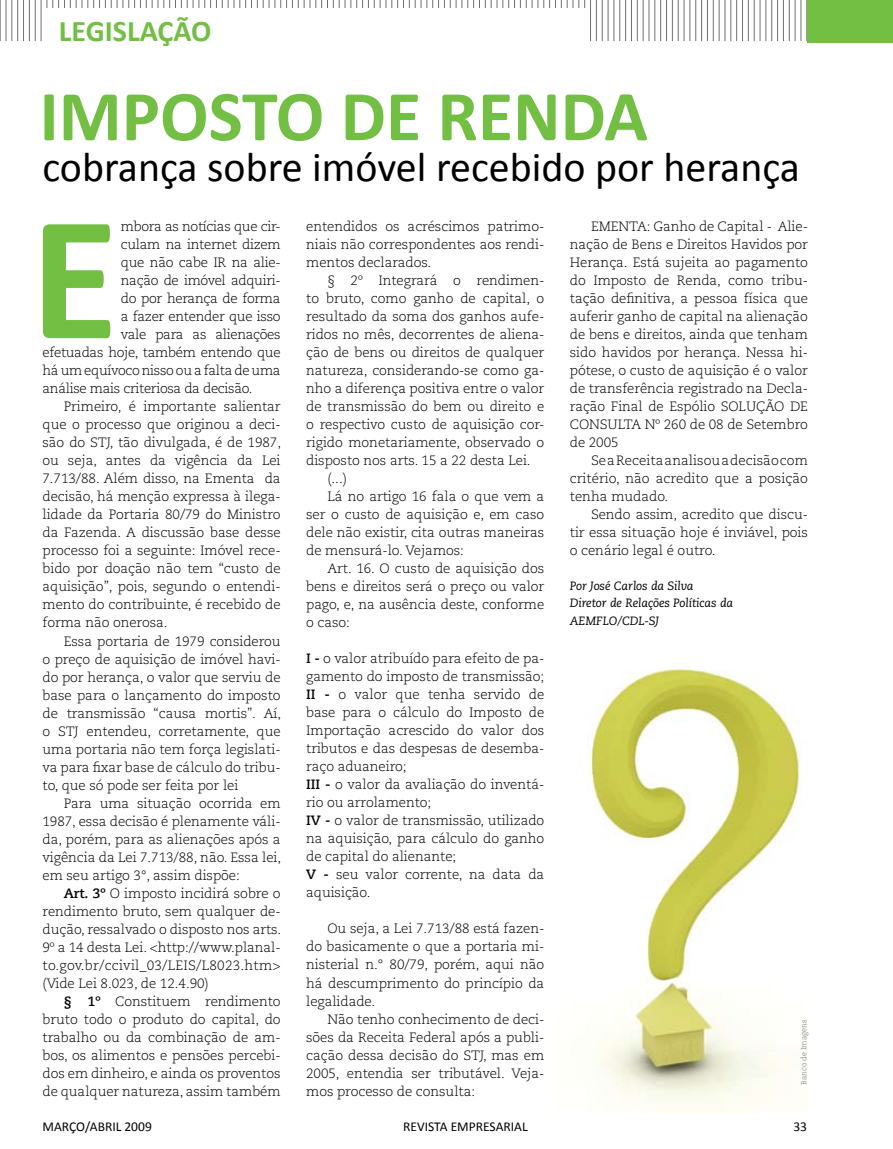
<style>
.page{position:relative;width:893px;height:1149px;background:#fff}
.page>*{position:absolute;margin:0;border:0;box-sizing:border-box;transform-origin:0 0}
.t1{font:700 180px "Calibri";color:#72bf44}
.t2{font:700 72px "Calibri";color:#72bf44}
.t3{font:42px "Calibri";color:#000}
.t4{font:700 30px "Calibri";color:#72bf44}
.t5{font:300 13.5px/18px "Caecilia LT Std";letter-spacing:-.005em;color:#000;text-align:justify}
.t6{font:300 13.5px "Caecilia LT Std";letter-spacing:-.025em;color:#000}
.t7{font:13.5px "Calibri";color:#000}
.t8{font:300 13.5px "Caecilia LT Std";letter-spacing:.02em;color:#000}
.t9{font:italic 12px/16.5px "Caecilia LT Std";letter-spacing:-.005em;color:#000}
.t10{font:300 7.5px "Caecilia LT Std";color:#6d6f71}
.s1{font-weight:700}
</style>
<div class="page">
<img style="left:590px;top:668px;width:210px;height:443px">
<svg style="left:0;top:0;width:808px;height:42px"></svg>
<div style="left:808px;top:0;width:85px;height:43px;background:#72bf44"></div>
<div style="left:43px;top:9px;width:544px;height:42px;background:#fff"></div>
<h3 class="t4" style="left:59px;top:13px;width:154px">LEGISLAÇÃO</h3>
<h2 class="t2" style="left:40px;top:71px;width:610px">IMPOSTO DE RENDA</h2>
<h3 class="t3" style="left:43px;top:141px;width:759px">cobrança sobre imóvel recebido por herança</h3>
<h1 class="t1" style="left:31px;top:167px;width:89px">E</h1>
<p class="t6" style="left:121px;top:219px;width:161px">mbora as notícias que cir-</p>
<p class="t6" style="left:121px;top:237px;width:161px">culam na internet dizem</p>
<p class="t6" style="left:121px;top:255px;width:161px">que não cabe IR na alie-</p>
<p class="t6" style="left:121px;top:273px;width:161px">nação de imóvel adquiri-</p>
<p class="t6" style="left:121px;top:291px;width:161px">do por herança de forma</p>
<p class="t6" style="left:121px;top:309px;width:161px">a fazer entender que isso</p>
<p class="t6" style="left:121px;top:327px;width:161px">vale para as alienações</p>
<p class="t6" style="left:43px;top:345px;width:240px">efetuadas hoje, também entendo que</p>
<p class="t6" style="left:43px;top:363px;width:240px">há um equívoco nisso ou a falta de uma</p>
<p class="t6" style="left:43px;top:381px;width:211px">análise mais criteriosa da decisão.</p>
<p class="t5" style="left:64px;top:398px;width:218px">Primeiro, é importante salientar</p>
<p class="t5" style="left:43px;top:416px;width:240px">que o processo que originou a deci-</p>
<p class="t5" style="left:43px;top:434px;width:240px">são do STJ, tão divulgada, é de 1987,</p>
<p class="t5" style="left:43px;top:452px;width:240px">ou seja, antes da vigência da Lei</p>
<p class="t5" style="left:43px;top:470px;width:240px">7.713/88. Além disso, na Ementa da</p>
<p class="t5" style="left:43px;top:488px;width:240px">decisão, há menção expressa à ilega-</p>
<p class="t5" style="left:43px;top:506px;width:240px">lidade da Portaria 80/79 do Ministro</p>
<p class="t5" style="left:43px;top:524px;width:240px">da Fazenda. A discussão base desse</p>
<p class="t5" style="left:43px;top:542px;width:240px">processo foi a seguinte: Imóvel rece-</p>
<p class="t5" style="left:43px;top:560px;width:240px">bido por doação não tem “custo de</p>
<p class="t5" style="left:43px;top:578px;width:240px">aquisição”, pois, segundo o entendi-</p>
<p class="t5" style="left:43px;top:596px;width:240px">mento do contribuinte, é recebido de</p>
<p class="t5" style="left:43px;top:614px;width:127px">forma não onerosa.</p>
<p class="t5" style="left:64px;top:632px;width:218px">Essa portaria de 1979 considerou</p>
<p class="t5" style="left:43px;top:650px;width:240px">o preço de aquisição de imóvel havi-</p>
<p class="t5" style="left:43px;top:668px;width:240px">do por herança, o valor que serviu de</p>
<p class="t5" style="left:43px;top:686px;width:240px">base para o lançamento do imposto</p>
<p class="t5" style="left:43px;top:704px;width:240px">de transmissão “causa mortis”. Aí,</p>
<p class="t5" style="left:43px;top:722px;width:240px">o STJ entendeu, corretamente, que</p>
<p class="t5" style="left:43px;top:740px;width:240px">uma portaria não tem força legislati-</p>
<p class="t5" style="left:43px;top:758px;width:240px">va para fixar base de cálculo do tribu-</p>
<p class="t5" style="left:43px;top:776px;width:197px">to, que só pode ser feita por lei</p>
<p class="t5" style="left:64px;top:794px;width:218px">Para uma situação ocorrida em</p>
<p class="t5" style="left:43px;top:812px;width:240px">1987, essa decisão é plenamente váli-</p>
<p class="t5" style="left:43px;top:830px;width:240px">da, porém, para as alienações após a</p>
<p class="t5" style="left:43px;top:848px;width:240px">vigência da Lei 7.713/88, não. Essa lei,</p>
<p class="t5" style="left:43px;top:866px;width:199px">em seu artigo 3°, assim dispõe:</p>
<p class="t5" style="left:64px;top:884px;width:218px"><span class="s1">Art. 3º</span> O imposto incidirá sobre o</p>
<p class="t5" style="left:43px;top:902px;width:240px">rendimento bruto, sem qualquer de-</p>
<p class="t5" style="left:43px;top:920px;width:240px">dução, ressalvado o disposto nos arts.</p>
<p class="t5" style="left:43px;top:938px;width:240px">9º a 14 desta Lei. &lt;http://www.planal-</p>
<p class="t8" style="left:43px;top:957px;width:240px">to.gov.br/ccivil_03/LEIS/L8023.htm&gt;</p>
<p class="t5" style="left:43px;top:974px;width:168px">(Vide Lei 8.023, de 12.4.90)</p>
<p class="t5" style="left:64px;top:992px;width:218px"><span class="s1">§ 1º</span> Constituem rendimento</p>
<p class="t5" style="left:43px;top:1010px;width:240px">bruto todo o produto do capital, do</p>
<p class="t5" style="left:43px;top:1028px;width:240px">trabalho ou da combinação de am-</p>
<p class="t5" style="left:43px;top:1046px;width:240px">bos, os alimentos e pensões percebi-</p>
<p class="t5" style="left:43px;top:1064px;width:240px">dos em dinheiro, e ainda os proventos</p>
<p class="t5" style="left:43px;top:1082px;width:240px">de qualquer natureza, assim também</p>
<p class="t5" style="left:306px;top:218px;width:240px">entendidos os acréscimos patrimo&shy;niais não correspondentes aos rendi&shy;mentos declarados.</p>
<p class="t5" style="left:327px;top:272px;width:218px">§ 2º Integrará o rendimen-</p>
<p class="t5" style="left:306px;top:290px;width:240px">to bruto, como ganho de capital, o</p>
<p class="t5" style="left:306px;top:307px;width:240px">resultado da soma dos ganhos aufe-</p>
<p class="t5" style="left:306px;top:325px;width:240px">ridos no mês, decorrentes de aliena-</p>
<p class="t5" style="left:306px;top:343px;width:240px">ção de bens ou direitos de qualquer</p>
<p class="t5" style="left:306px;top:361px;width:240px">natureza, considerando-se como ga-</p>
<p class="t5" style="left:306px;top:379px;width:240px">nho a diferença positiva entre o valor</p>
<p class="t5" style="left:306px;top:397px;width:240px">de transmissão do bem ou direito e</p>
<p class="t5" style="left:306px;top:415px;width:240px">o respectivo custo de aquisição cor-</p>
<p class="t5" style="left:306px;top:433px;width:240px">rigido monetariamente, observado o</p>
<p class="t5" style="left:306px;top:451px;width:226px">disposto nos arts. 15 a 22 desta Lei.</p>
<p class="t5" style="left:327px;top:469px;width:21px">(...)</p>
<p class="t5" style="left:327px;top:487px;width:218px">Lá no artigo 16 fala o que vem a</p>
<p class="t5" style="left:306px;top:505px;width:240px">ser o custo de aquisição e, em caso</p>
<p class="t5" style="left:306px;top:523px;width:240px">dele não existir, cita outras maneiras</p>
<p class="t5" style="left:306px;top:541px;width:159px">de mensurá-lo. Vejamos:</p>
<p class="t5" style="left:327px;top:559px;width:218px">Art. 16. O custo de aquisição dos</p>
<p class="t5" style="left:306px;top:577px;width:240px">bens e direitos será o preço ou valor</p>
<p class="t5" style="left:306px;top:595px;width:240px">pago, e, na ausência deste, conforme</p>
<p class="t5" style="left:306px;top:613px;width:45px">o caso:</p>
<p class="t5" style="left:306px;top:649px;width:240px;text-align:left"><span class="s1">I -</span> o valor atribuído para efeito de pa&shy;gamento do imposto de transmissão;<br><span class="s1">II -</span> o valor que tenha servido de base para o cálculo do Imposto de<br>Importação acrescido do valor dos tributos e das despesas de desemba&shy;raço aduaneiro;<br><span class="s1">III -</span> o valor da avaliação do inventá&shy;rio ou arrolamento;<br><span class="s1">IV -</span> o valor de transmissão, utilizado na aquisição, para cálculo do ganho de capital do alienante;<br><span class="s1">V -</span> seu valor corrente, na data da aquisição.</p>
<p class="t5" style="left:306px;top:919px;width:240px;text-indent:21px">Ou seja, a Lei 7.713/88 está fazen&shy;do basicamente o que a portaria mi&shy;nisterial n.° 80/79, porém, aqui não há descumprimento do princípio da legalidade.</p>
<p class="t5" style="left:306px;top:1009px;width:240px;text-indent:21px">Não tenho conhecimento de deci&shy;sões da Receita Federal após a publi&shy;cação dessa decisão do STJ, mas em 2005, entendia ser tributável. Veja&shy;mos processo de consulta:</p>
<p class="t5" style="left:570px;top:217px;width:240px;text-indent:21px">EMENTA: Ganho de Capital - Alie&shy;nação de Bens e Direitos Havidos por Herança. Está sujeita ao pagamento do Imposto de Renda, como tribu&shy;tação definitiva, a pessoa física que auferir ganho de capital na alienação de bens e direitos, ainda que tenham sido havidos por herança. Nessa hi&shy;pótese, o custo de aquisição é o valor de transferência registrado na Decla&shy;ração Final de Espólio SOLUÇÃO DE CONSULTA Nº 260 de 08 de Setembro de 2005</p>
<p class="t5" style="left:570px;top:451px;width:240px;text-indent:21px">Se a Receita analisou a decisão com critério, não acredito que a posição tenha mudado.</p>
<p class="t5" style="left:570px;top:505px;width:240px;text-indent:21px">Sendo assim, acredito que discu&shy;tir essa situação hoje é inviável, pois o cenário legal é outro.</p>
<p class="t9" style="left:570px;top:577px;width:165px">Por José Carlos da Silva<br>Diretor de Relações Políticas da</p>
<p class="t9" style="left:570px;top:612px;width:91px">AEMFLO/CDL-SJ</p>
<p class="t10" style="left:800px;top:1084px;width:67px;rotate:-90deg">Banco de Imagens</p>
<p class="t7" style="left:43px;top:1118px;width:111px">MARÇO/ABRIL 2009</p>
<p class="t7" style="left:403px;top:1118px;width:126px">REVISTA EMPRESARIAL</p>
<p class="t7" style="left:793px;top:1118px;width:15px">33</p>
</div>
